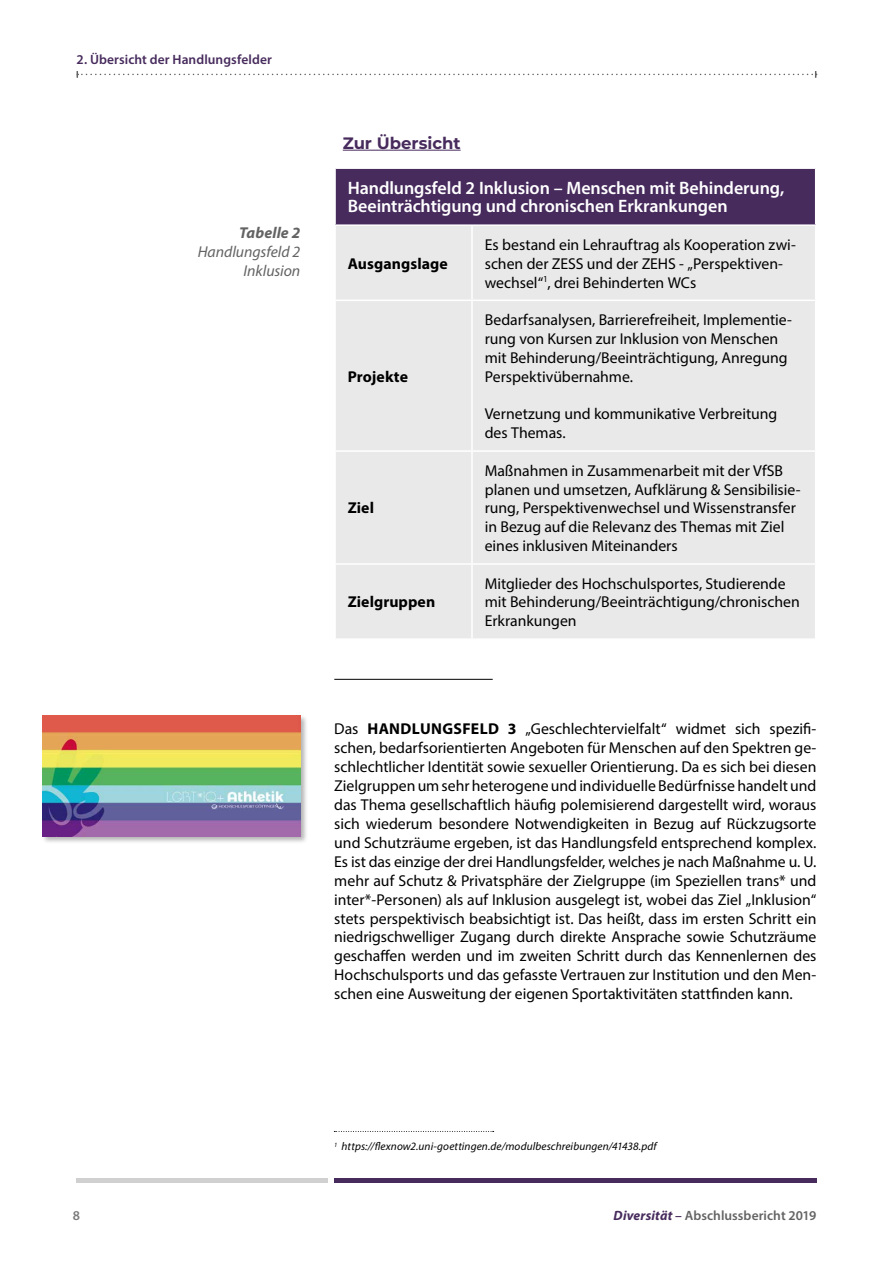
<style>
.page{position:relative;width:893px;height:1263px;background:#fff}
.page>*{position:absolute;margin:0;border:0;box-sizing:border-box;transform-origin:0 0}
.t1{font:600 18px/18px "Myriad Pro";letter-spacing:-.005em;color:#fff}
.t2{font:700 16.5px "Montserrat";color:#472b5d}
.t3{font:15.75px/18.9px "Myriad Pro";color:#000}
.t4{font:700 15.75px "Myriad Pro";letter-spacing:.005em;color:#000}
.t5{font:italic 15.75px/18.9px "Myriad Pro";letter-spacing:-.005em;color:#646363;text-align:right}
.t6{font:italic 700 15.75px "Myriad Pro";letter-spacing:.005em;color:#646363}
.t7{font:600 13.5px "Myriad Pro";letter-spacing:.005em;color:#646363}
.t8{font:600 13.5px "Myriad Pro";letter-spacing:.005em;color:#472b5d}
.t9{font:600 13.5px "Myriad Pro";color:#7c7b7b}
.t10{font:italic 11.25px "Myriad Pro";letter-spacing:.01em;color:#000}
.s1{font-weight:700}
.s2{font-weight:700;font-style:italic;color:#472b5d}
.s3{color:#472b5d}
</style>
<div class="page">
<svg style="left:77px;top:71px;width:740px;height:7px"></svg>
<hr style="left:334px;top:1178px;width:482px;height:4px;background:#472b5d">
<hr style="left:77px;top:1178px;width:251px;height:4px;background:#d0d0d0">
<hr style="left:343px;top:150px;width:118px;height:1px;background:#472b5d">
<div style="left:335px;top:168px;width:481px;height:57px;background:#472b5d"></div>
<div style="left:336px;top:226px;width:479px;height:412px;background:#e9e9e9"></div>
<hr style="left:334px;top:167px;width:138px;height:2px;background:#fff">
<hr style="left:334px;top:169px;width:2px;height:55px;background:#fff">
<hr style="left:472px;top:167px;width:344px;height:2px;background:#fff">
<hr style="left:815px;top:169px;width:1px;height:55px;background:#fff">
<hr style="left:334px;top:224px;width:138px;height:2px;background:#fff">
<hr style="left:472px;top:224px;width:344px;height:2px;background:#fff">
<hr style="left:471px;top:226px;width:2px;height:74px;background:#fff">
<hr style="left:471px;top:301px;width:2px;height:149px;background:#fff">
<hr style="left:471px;top:452px;width:2px;height:111px;background:#fff">
<hr style="left:471px;top:565px;width:2px;height:73px;background:#fff">
<hr style="left:334px;top:300px;width:138px;height:1px;background:#fff">
<hr style="left:472px;top:300px;width:344px;height:1px;background:#fff">
<hr style="left:334px;top:450px;width:138px;height:2px;background:#fff">
<hr style="left:472px;top:450px;width:344px;height:2px;background:#fff">
<hr style="left:334px;top:563px;width:138px;height:2px;background:#fff">
<hr style="left:472px;top:563px;width:344px;height:2px;background:#fff">
<hr style="left:334px;top:679px;width:159px;height:1px;background:#000">
<svg style="left:334px;top:1131px;width:160px;height:1px"></svg>
<div style="left:41px;top:714px;width:267px;height:130px;background:#000;opacity:.3"></div>
<img style="left:43px;top:716px;width:257px;height:121px">
<p class="t8" style="left:77px;top:51px;width:197px">2. Übersicht der Handlungsfelder</p>
<p class="t6" style="left:239px;top:222px;width:63px">Tabelle 2</p>
<p class="t5" style="left:198px;top:242px;width:104px">Handlungsfeld 2<br>Inklusion</p>
<p class="t2" style="left:343px;top:131px;width:119px">Zur Übersicht</p>
<p class="t1" style="left:348px;top:179px;width:438px">Handlungsfeld 2 Inklusion – Menschen mit Behinderung,<br>Beeinträchtigung und chronischen Erkrankungen</p>
<p class="t4" style="left:348px;top:253px;width:101px">Ausgangslage</p>
<p class="t4" style="left:348px;top:366px;width:62px">Projekte</p>
<p class="t4" style="left:348px;top:498px;width:28px">Ziel</p>
<p class="t4" style="left:348px;top:592px;width:89px">Zielgruppen</p>
<p class="t3" style="left:485px;top:235px;width:313px">Es bestand ein Lehrauftrag als Kooperation zwi&shy;schen der ZESS und der ZEHS - „Perspektiven&shy;wechsel“<sup>1</sup>, drei Behinderten WCs</p>
<p class="t3" style="left:485px;top:310px;width:309px">Bedarfsanalysen, Barrierefreiheit, Implementie&shy;rung von Kursen zur Inklusion von Menschen mit Behinderung/Beeinträchtigung, Anregung Perspektivübernahme.</p>
<p class="t3" style="left:485px;top:404px;width:294px">Vernetzung und kommunikative Verbreitung des Themas.</p>
<p class="t3" style="left:485px;top:461px;width:317px">Maßnahmen in Zusammenarbeit mit der VfSB planen und umsetzen, Aufklärung &amp; Sensibilisie&shy;rung, Perspektivenwechsel und Wissenstransfer in Bezug auf die Relevanz des Themas mit Ziel eines inklusiven Miteinanders</p>
<p class="t3" style="left:485px;top:574px;width:316px">Mitglieder des Hochschulsportes, Studierende mit Behinderung/Beeinträchtigung/chronischen<br>Erkrankungen</p>
<p class="t3" style="left:334px;top:719px;width:484px;text-align:justify">Das <span class="s1">HANDLUNGSFELD 3</span> „Geschlechtervielfalt“ widmet sich spezifi&shy;schen, bedarfsorientierten Angeboten für Menschen auf den Spektren ge&shy;schlechtlicher Identität sowie sexueller Orientierung. Da es sich bei diesen Zielgruppen um sehr heterogene und individuelle Bedürfnisse handelt und das Thema gesellschaftlich häufig polemisierend dargestellt wird, woraus sich wiederum besondere Notwendigkeiten in Bezug auf Rückzugsorte und Schutzräume ergeben, ist das Handlungsfeld entsprechend komplex.<br>Es ist das einzige der drei Handlungsfelder, welches je nach Maßnahme u. U. mehr auf Schutz &amp; Privatsphäre der Zielgruppe (im Speziellen trans* und inter*-Personen) als auf Inklusion ausgelegt ist, wobei das Ziel „Inklusion“ stets perspektivisch beabsichtigt ist. Das heißt, dass im ersten Schritt ein niedrigschwelliger Zugang durch direkte Ansprache sowie Schutzräume geschaffen werden und im zweiten Schritt durch das Kennenlernen des Hochschulsports und das gefasste Vertrauen zur Institution und den Men&shy;schen eine Ausweitung der eigenen Sportaktivitäten stattfinden kann.</p>
<p class="t10" style="left:334px;top:1139px;width:324px"><sup>1</sup> https://flexnow2.uni-goettingen.de/modulbeschreibungen/41438.pdf</p>
<p class="t9" style="left:73px;top:1207px;width:9px">8</p>
<p class="t7" style="left:614px;top:1207px;width:204px"><span class="s2">Diversität</span> <span class="s3">–</span> Abschlussbericht 2019</p>
</div>
